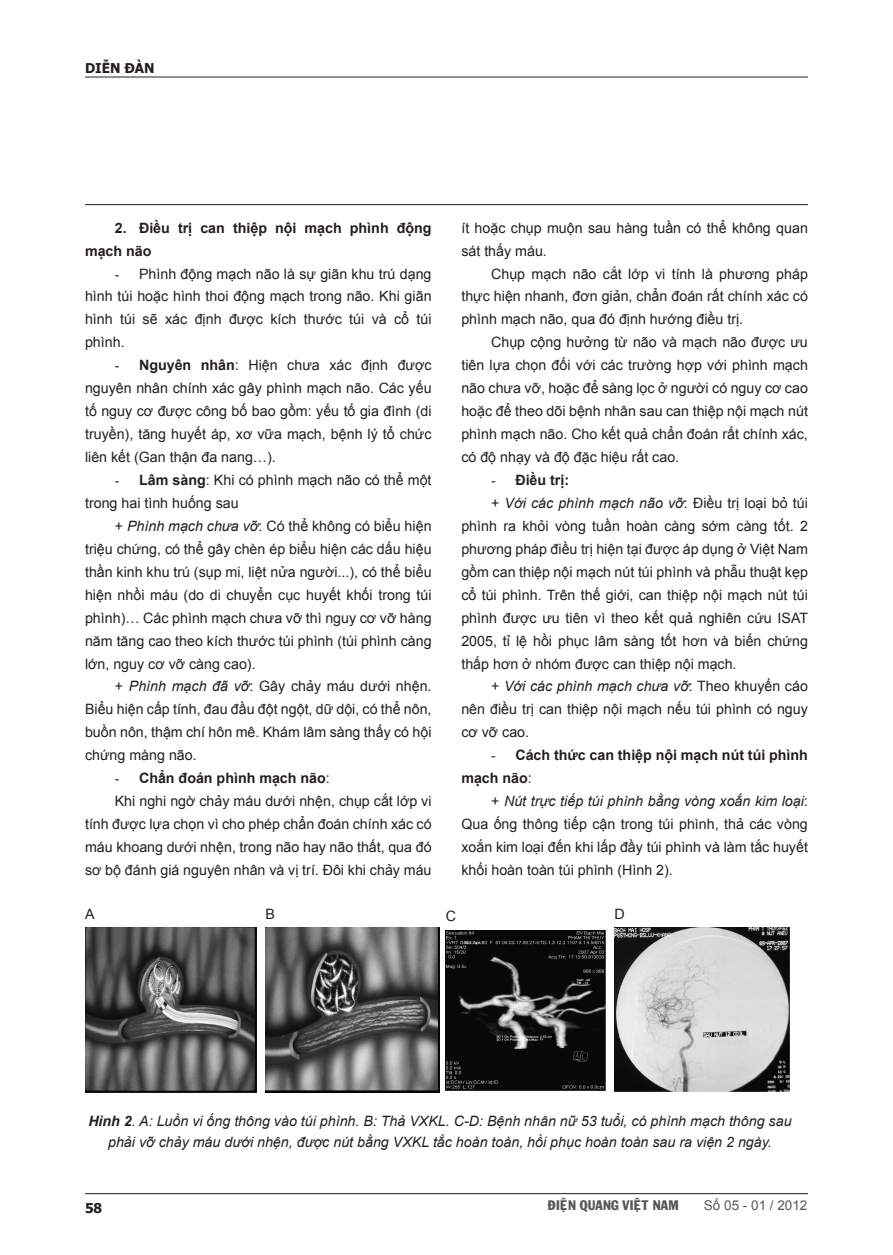
<style>
.page{position:relative;width:893px;height:1255px;background:#fff}
.page>*{position:absolute;margin:0;border:0;box-sizing:border-box;transform-origin:0 0}
.t1{font:14.25px/23px "Arial";color:#231f20;text-align:justify}
.t2{font:italic 14.25px/21px "Arial";color:#231f20;text-align:center}
.t3{font:700 14.25px/23px "Arial";color:#231f20}
.t4{font:13.5px "VNI Franko";color:#57585a}
.t5{font:13.5px "Arial";color:#57585a}
.t6{font:700 13.5px "Tahoma";color:#231f20}
.s1{font-family:"Times New Roman"}
.s2{font-weight:700}
.s3{font-style:italic}
.s4{font-family:"Times New Roman";font-weight:400}
.s5{font-weight:400}
</style>
<div class="page">
<hr style="left:85px;top:1193px;width:723px;height:1px;background:#231f20">
<hr style="left:85px;top:77px;width:723px;height:1px;background:#231f20">
<hr style="left:85px;top:204px;width:723px;height:1px;background:#231f20">
<img style="left:85px;top:927px;width:171px;height:165px">
<img style="left:265px;top:927px;width:175px;height:165px">
<img style="left:446px;top:930px;width:160px;height:160px">
<img style="left:615px;top:927px;width:175px;height:163px">
<p class="t6" style="left:85px;top:59px;width:71px">diễn đàn</p>
<p class="t3" style="left:85px;top:217px;width:348px;text-indent:30px">2. Điều trị can thiệp nội mạch phình động mạch não</p>
<p class="t1" style="left:85px;top:262px;width:348px;text-indent:30px"><span class="s1">-</span> Phình động mạch não là sự giãn khu trú dạng hình túi hoặc hình thoi động mạch trong não. Khi giãn hình túi sẽ xác định được kích thước túi và cổ túi phình.</p>
<p class="t1" style="left:85px;top:354px;width:348px;text-indent:30px"><span class="s1">-</span> <span class="s2">Nguyên nhân</span>: Hiện chưa xác định được nguyên nhân chính xác gây phình mạch não. Các yếu tố nguy cơ được công bố bao gồm: yếu tố gia đình (di truyền), tăng huyết áp, xơ vữa mạch, bệnh lý tổ chức liên kết (Gan thận đa nang…).</p>
<p class="t1" style="left:85px;top:468px;width:348px;text-indent:30px"><span class="s1">-</span> <span class="s2">Lâm sàng</span>: Khi có phình mạch não có thể một trong hai tình huống sau</p>
<p class="t1" style="left:85px;top:514px;width:348px;text-indent:30px">+ <span class="s3">Phình mạch chưa vỡ</span>: Có thể không có biểu hiện triệu chứng, có thể gây chèn ép biểu hiện các dấu hiệu thần kinh khu trú (sụp mi, liệt nửa người...), có thể biểu hiện nhồi máu (do di chuyển cục huyết khối trong túi phình)… Các phình mạch chưa vỡ thì nguy cơ vỡ hàng năm tăng cao theo kích thước túi phình (túi phình càng lớn, nguy cơ vỡ càng cao).</p>
<p class="t1" style="left:85px;top:675px;width:348px;text-indent:30px">+ <span class="s3">Phình mạch đã vỡ</span>: Gây chảy máu dưới nhện.<br>Biểu hiện cấp tính, đau đầu đột ngột, dữ dội, có thể nôn, buồn nôn, thậm chí hôn mê. Khám lâm sàng thấy có hội chứng màng não.</p>
<p class="t3" style="left:115px;top:767px;width:217px"><span class="s4">-</span> Chẩn đoán phình mạch não<span class="s5">:</span></p>
<p class="t1" style="left:85px;top:789px;width:348px;text-indent:30px">Khi nghi ngờ chảy máu dưới nhện, chụp cắt lớp vi tính được lựa chọn vì cho phép chẩn đoán chính xác có máu khoang dưới nhện, trong não hay não thất, qua đó sơ bộ đánh giá nguyên nhân và vị trí. Đôi khi chảy máu</p>
<p class="t1" style="left:461px;top:216px;width:348px">ít hoặc chụp muộn sau hàng tuần có thể không quan sát thấy máu.</p>
<p class="t1" style="left:461px;top:262px;width:348px;text-indent:30px">Chụp mạch não cắt lớp vi tính là phương pháp thực hiện nhanh, đơn giản, chẩn đoán rất chính xác có phình mạch não, qua đó định hướng điều trị.</p>
<p class="t1" style="left:461px;top:331px;width:348px;text-indent:30px">Chụp cộng hưởng từ não và mạch não được ưu tiên lựa chọn đối với các trường hợp với phình mạch não chưa vỡ, hoặc để sàng lọc ở người có nguy cơ cao hoặc để theo dõi bệnh nhân sau can thiệp nội mạch nút phình mạch não. Cho kết quả chẩn đoán rất chính xác, có độ nhạy và độ đặc hiệu rất cao.</p>
<p class="t3" style="left:491px;top:469px;width:80px"><span class="s4">-</span> Điều trị:</p>
<p class="t1" style="left:461px;top:491px;width:348px;text-indent:30px">+ <span class="s3">Với các phình mạch não vỡ</span>: Điều trị loại bỏ túi phình ra khỏi vòng tuần hoàn càng sớm càng tốt. 2 phương pháp điều trị hiện tại được áp dụng ở Việt Nam gồm can thiệp nội mạch nút túi phình và phẫu thuật kẹp cổ túi phình. Trên thế giới, can thiệp nội mạch nút túi phình được ưu tiên vì theo kết quả nghiên cứu ISAT 2005, tỉ lệ hồi phục lâm sàng tốt hơn và biến chứng thấp hơn ở nhóm được can thiệp nội mạch.</p>
<p class="t1" style="left:461px;top:675px;width:348px;text-indent:30px">+ <span class="s3">Với các phình mạch chưa vỡ</span>: Theo khuyến cáo nên điều trị can thiệp nội mạch nếu túi phình có nguy cơ vỡ cao.</p>
<p class="t3" style="left:461px;top:744px;width:348px;text-indent:30px"><span class="s4">-</span> Cách thức can thiệp nội mạch nút túi phình mạch não<span class="s5">:</span></p>
<p class="t1" style="left:461px;top:789px;width:348px;text-indent:30px">+ <span class="s3">Nút trực tiếp túi phình bằng vòng xoắn kim loại</span>:<br>Qua ống thông tiếp cận trong túi phình, thả các vòng xoắn kim loại đến khi lấp đầy túi phình và làm tắc huyết khối hoàn toàn túi phình (Hình 2).</p>
<p class="t1" style="left:85px;top:902px;width:11px">A</p>
<p class="t1" style="left:265px;top:902px;width:11px">B</p>
<p class="t1" style="left:446px;top:905px;width:12px">C</p>
<p class="t1" style="left:615px;top:902px;width:12px">D</p>
<p class="t2" style="left:88px;top:1110px;width:705px"><span class="s2">Hình 2</span>. A: Luồn vi ống thông vào túi phình. B: Thả VXKL. C-D: Bệnh nhân nữ 53 tuổi, có phình mạch thông sau phải vỡ chảy máu dưới nhện, được nút bằng VXKL tắc hoàn toàn, hồi phục hoàn toàn sau ra viện 2 ngày.</p>
<p class="t6" style="left:85px;top:1198px;width:19px">58</p>
<p class="t4" style="left:548px;top:1194px;width:132px">ÑIEÄN QUANG VIEÄT NAM</p>
<p class="t5" style="left:704px;top:1196px;width:105px">Số 05 - 01 / 2012</p>
</div>
